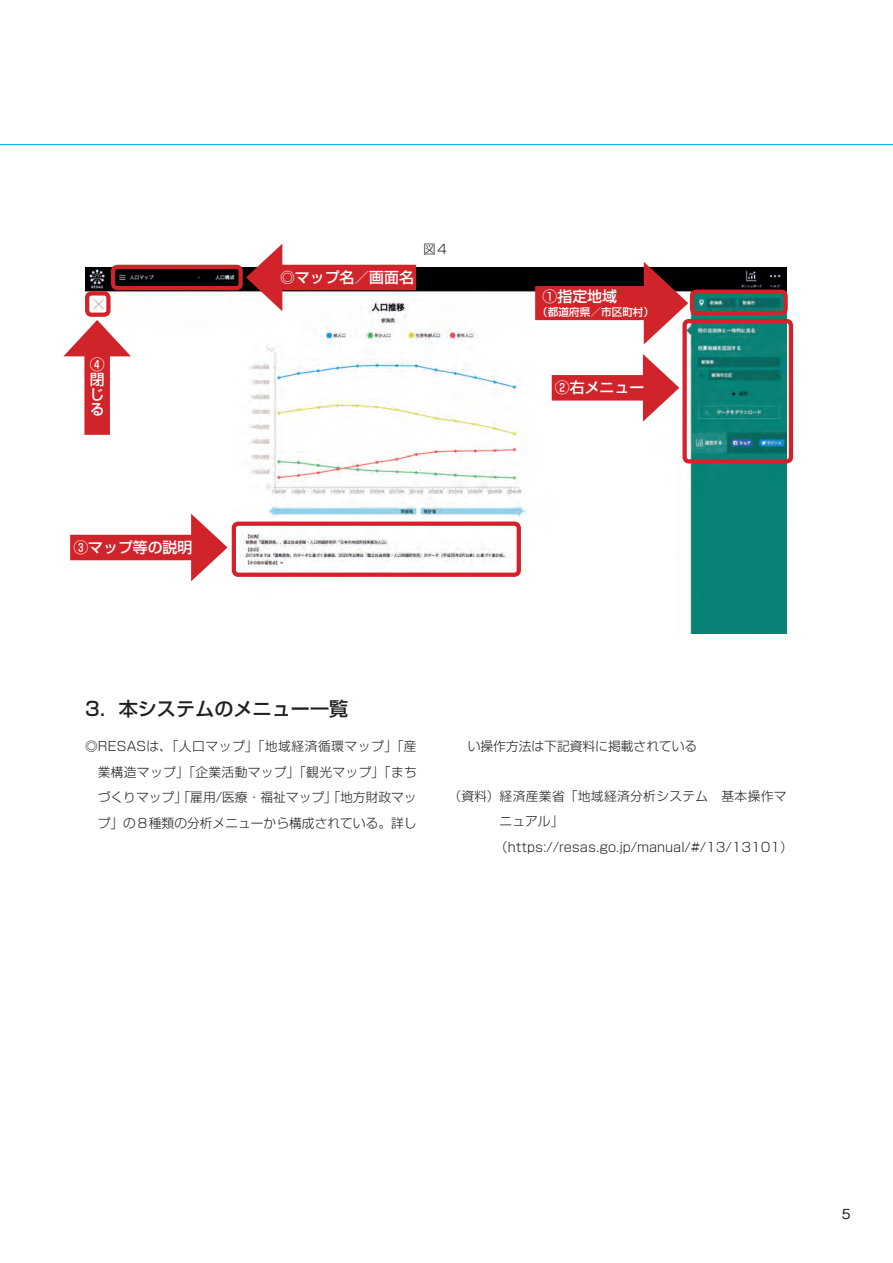
<style>
.page{position:relative;width:893px;height:1263px;background:#fff}
.page>*{position:absolute;margin:0;border:0;box-sizing:border-box;transform-origin:0 0}
.t1{font:500 19.2px "Shin Go Pr 6";color:#231f20}
.t2{font:500 14.85px/14.9px "Shin Go Pr 6";color:#fff;text-align:justify}
.t3{font:500 13.8px "Gothic BBB Pr 6";color:#231f20}
.t4{font:300 12.75px/25.5px "Shin Go Pr 6";color:#231f20;text-align:justify}
.t5{font:300 12.75px "Shin Go Pr 6";letter-spacing:.025em;color:#231f20}
.t6{font:500 10.65px "Shin Go Pr 6";color:#fff}
</style>
<div class="page">
<hr style="left:0;top:144px;width:893px;height:1px;background:#00aeef">
<img style="left:85px;top:268px;width:702px;height:365px">
<div style="left:232px;top:522px;width:289px;height:55px;border:4px solid #d1232a;border-radius:4px"></div>
<div style="left:682px;top:319px;width:111px;height:144px;border:4px solid #d1232a;border-radius:4px"></div>
<div style="left:535px;top:286px;width:124px;height:34px;background:#d1232a"></div>
<svg style="left:644px;top:262px;width:44px;height:82px"></svg>
<div style="left:552px;top:375px;width:104px;height:26px;background:#d1232a"></div>
<svg style="left:643px;top:354px;width:36px;height:68px"></svg>
<div style="left:269px;top:265px;width:147px;height:25px;background:#d1232a"></div>
<svg style="left:246px;top:244px;width:36px;height:67px"></svg>
<div style="left:111px;top:265px;width:132px;height:25px;border:4px solid #d1232a;border-radius:4px"></div>
<div style="left:85px;top:291px;width:26px;height:26px;border:4px solid #d1232a;border-radius:4px"></div>
<div style="left:84px;top:343px;width:26px;height:92px;background:#d1232a"></div>
<svg style="left:64px;top:320px;width:67px;height:36px"></svg>
<div style="left:70px;top:535px;width:134px;height:25px;background:#d1232a"></div>
<svg style="left:191px;top:514px;width:36px;height:67px"></svg>
<div style="left:690px;top:290px;width:98px;height:25px;border:4px solid #d1232a;border-radius:4px"></div>
<p class="t2" style="left:90px;top:356px;width:16px">④閉じる</p>
<p class="t2" style="left:73px;top:539px;width:121px">③マップ等の説明</p>
<p class="t2" style="left:280px;top:269px;width:135px">◎マップ名／画面名</p>
<p class="t4" style="left:423px;top:235px;width:27px">図４</p>
<p class="t2" style="left:543px;top:288px;width:76px">①指定地域</p>
<p class="t6" style="left:537px;top:303px;width:118px">（都道府県／市区町村）</p>
<p class="t2" style="left:555px;top:380px;width:91px">②右メニュー</p>
<h1 class="t1" style="left:85px;top:693px;width:265px">3．本システムのメニュー一覧</h1>
<p class="t4" style="left:98px;top:732px;width:320px;text-indent:-13px">◎RESASは、「人口マップ」「地域経済循環マップ」「産業構造マップ」「企業活動マップ」「観光マップ」「まちづくりマップ」「雇用/医療・福祉マップ」「地方財政マップ」の８種類の分析メニューから構成されている。詳し</p>
<p class="t4" style="left:468px;top:732px;width:231px">い操作方法は下記資料に掲載されている</p>
<p class="t5" style="left:449px;top:785px;width:339px">（資料）経済産業省「地域経済分析システム　基本操作マ</p>
<p class="t4" style="left:500px;top:808px;width:65px">ニュアル」</p>
<p class="t4" style="left:495px;top:833px;width:300px">（https://resas.go.jp/manual/#/13/13101）</p>
<p class="t3" style="left:842px;top:1202px;width:10px">5</p>
</div>
